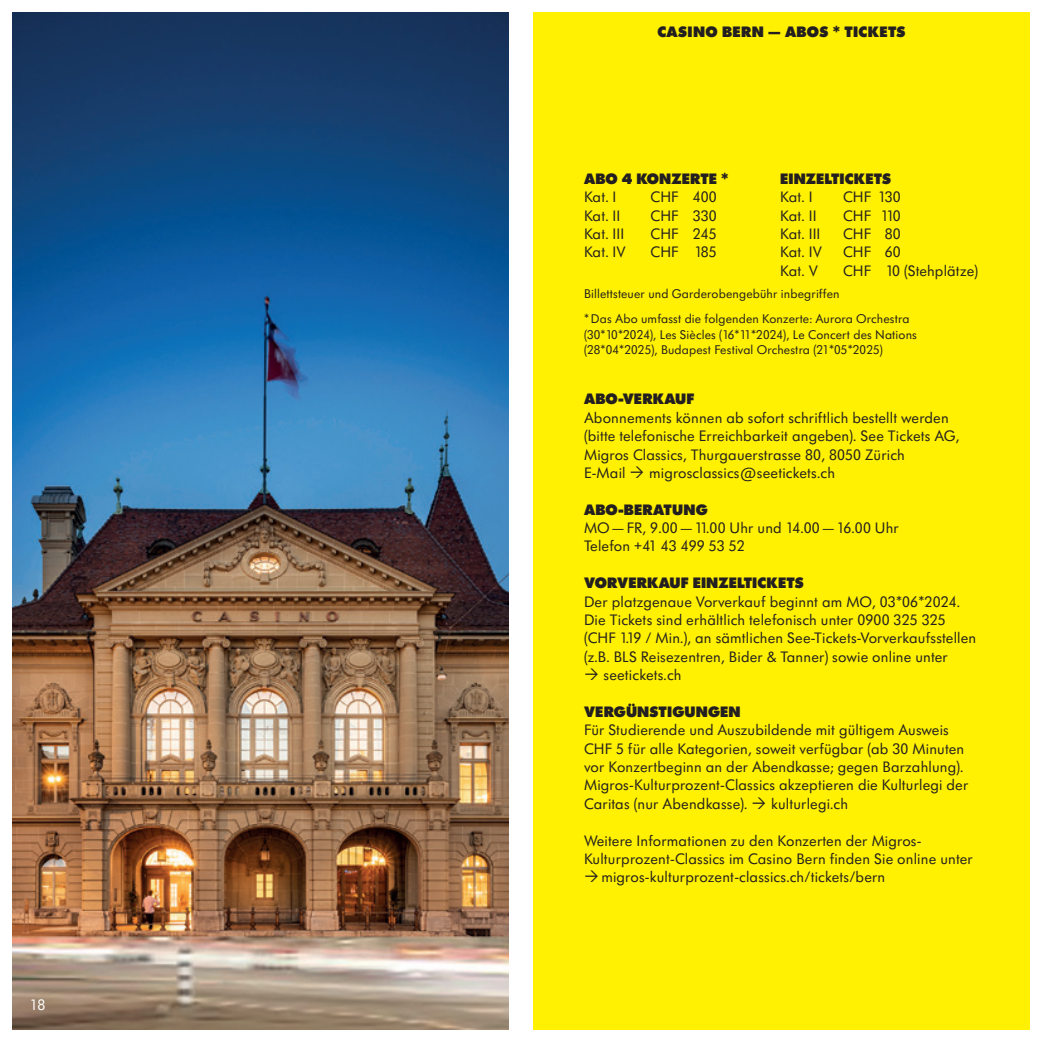
<style>
.page{position:relative;width:1042px;height:1042px;background:#fff}
.page>*{position:absolute;margin:0;border:0;box-sizing:border-box;transform-origin:0 0}
.t1{font:15.75px/18.4px "Futura SB";letter-spacing:.01em;color:#231f20}
.t2{font:800 15.75px "Futura SB";letter-spacing:.01em;color:#231f20}
.t3{font:15.75px "Futura SB";color:#fff}
.t4{font:13.12px/24.5px "Futura SB";letter-spacing:.01em;color:#231f20}
</style>
<div class="page">
<div style="left:533px;top:12px;width:496px;height:1017px;background:#fff101"></div>
<img style="left:12px;top:12px;width:496px;height:1017px">
<p class="t3" style="left:30px;top:996px;width:17px">18</p>
<p class="t2" style="left:657px;top:22px;width:249px">CASINO BERN — ABOS * TICKETS</p>
<p class="t2" style="left:584px;top:169px;width:146px">ABO 4 KONZERTE *</p>
<p class="t2" style="left:780px;top:169px;width:113px">EINZELTICKETS</p>
<p class="t1" style="left:584px;top:188px;width:34px">Kat. I</p>
<p class="t1" style="left:650px;top:188px;width:68px">CHF 400</p>
<p class="t1" style="left:780px;top:188px;width:34px">Kat. I</p>
<p class="t1" style="left:843px;top:188px;width:59px">CHF 130</p>
<p class="t1" style="left:584px;top:206px;width:38px">Kat. II</p>
<p class="t1" style="left:650px;top:206px;width:68px">CHF 330</p>
<p class="t1" style="left:780px;top:206px;width:38px">Kat. II</p>
<p class="t1" style="left:843px;top:206px;width:59px">CHF 110</p>
<p class="t1" style="left:584px;top:225px;width:42px">Kat. III</p>
<p class="t1" style="left:650px;top:225px;width:68px">CHF 245</p>
<p class="t1" style="left:780px;top:225px;width:42px">Kat. III</p>
<p class="t1" style="left:843px;top:225px;width:59px">CHF 80</p>
<p class="t1" style="left:584px;top:243px;width:43px">Kat. IV</p>
<p class="t1" style="left:650px;top:243px;width:68px">CHF 185</p>
<p class="t1" style="left:780px;top:243px;width:43px">Kat. IV</p>
<p class="t1" style="left:843px;top:243px;width:59px">CHF 60</p>
<p class="t1" style="left:780px;top:262px;width:39px">Kat. V</p>
<p class="t1" style="left:843px;top:262px;width:136px">CHF 10 (Stehplätze)</p>
<p class="t4" style="left:584px;top:282px;width:327px">Billettsteuer und Garderobengebühr inbegriffen<br>*Das Abo umfasst die folgenden Konzerte: Aurora Orchestra</p>
<p class="t4" style="left:584px;top:327px;width:334px;line-height:15.8px">(30*10*2024), Les Siècles (16*11*2024), Le Concert des Nations (28*04*2025), Budapest Festival Orchestra (21*05*2025)</p>
<p class="t2" style="left:584px;top:390px;width:112px">ABO-VERKAUF</p>
<p class="t1" style="left:584px;top:408px;width:377px">Abonnements können ab sofort schriftlich bestellt werden (bitte telefonische Erreichbarkeit angeben). See Tickets AG, Migros Classics, Thurgauerstrasse 80, 8050 Zürich<br>E-Mail</p>
<p class="t1" style="left:649px;top:464px;width:187px">migrosclassics@seetickets.ch</p>
<p class="t2" style="left:584px;top:500px;width:125px">ABO-BERATUNG</p>
<p class="t1" style="left:584px;top:519px;width:316px">MO—FR, 9.00—11.00 Uhr und 14.00—16.00 Uhr<br>Telefon +41 43 499 53 52</p>
<p class="t2" style="left:584px;top:574px;width:221px">VORVERKAUF EINZELTICKETS</p>
<p class="t1" style="left:584px;top:592px;width:378px">Der platzgenaue Vorverkauf beginnt am MO, 03*06*2024.</p>
<p class="t1" style="left:584px;top:611px;width:363px">Die Tickets sind erhältlich telefonisch unter 0900 325 325</p>
<p class="t1" style="left:584px;top:629px;width:394px">(CHF 1.19 / Min.), an sämtlichen See-Tickets-Vorverkaufsstellen</p>
<p class="t1" style="left:584px;top:647px;width:365px">(z.B. BLS Reisezentren, Bider &amp; Tanner) sowie online unter</p>
<p class="t1" style="left:603px;top:666px;width:80px">seetickets.ch</p>
<p class="t2" style="left:584px;top:702px;width:158px">VERGÜNSTIGUNGEN</p>
<p class="t1" style="left:584px;top:721px;width:386px">Für Studierende und Auszubildende mit gültigem Ausweis CHF 5 für alle Kategorien, soweit verfügbar (ab 30 Minuten vor Konzertbeginn an der Abendkasse; gegen Barzahlung).<br>Migros-Kulturprozent-Classics akzeptieren die Kulturlegi der Caritas (nur Abendkasse).</p>
<p class="t1" style="left:771px;top:794px;width:79px">kulturlegi.ch</p>
<p class="t1" style="left:584px;top:831px;width:339px">Weitere Informationen zu den Konzerten der Migros-</p>
<p class="t1" style="left:584px;top:850px;width:390px">Kulturprozent-Classics im Casino Bern finden Sie online unter</p>
<p class="t1" style="left:601px;top:868px;width:285px">migros-kulturprozent-classics.ch/tickets/bern</p>
</div>
